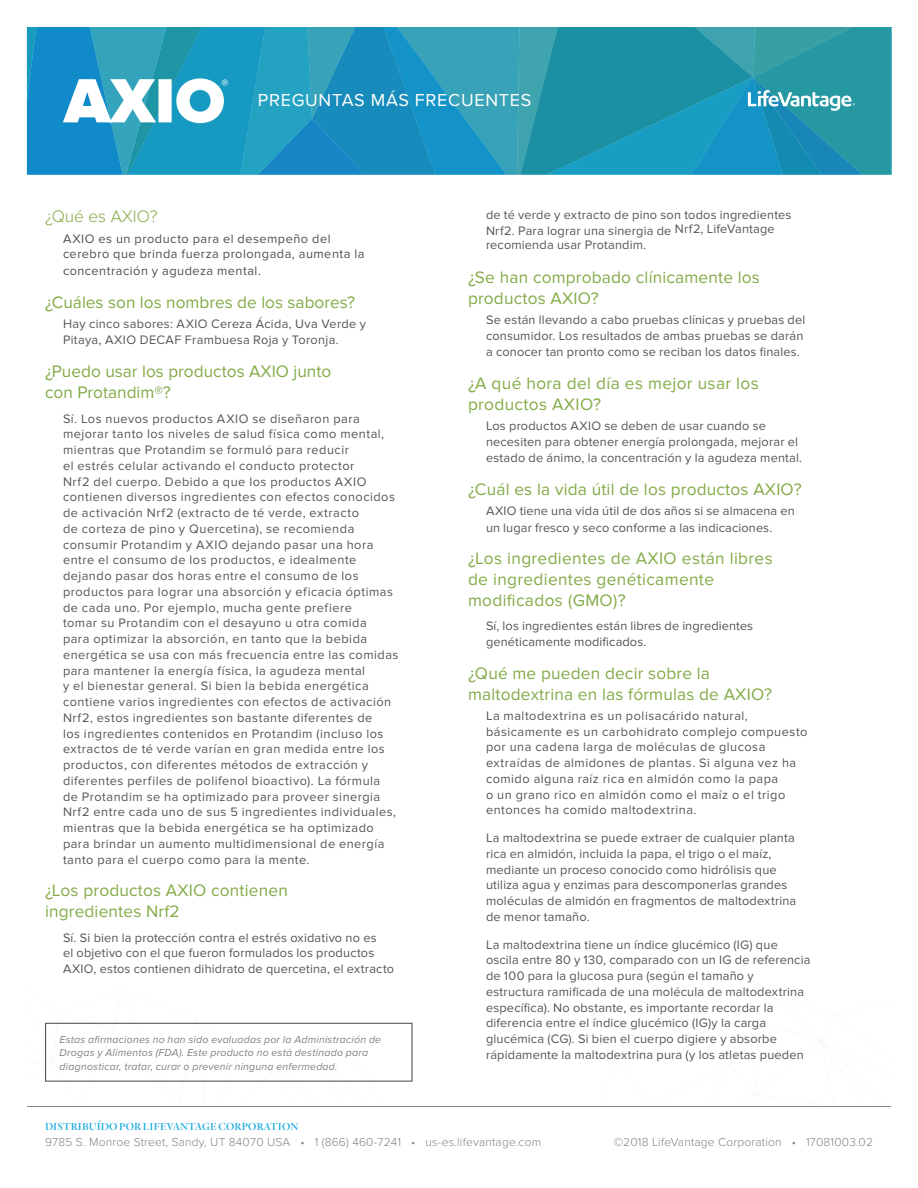
<style>
.page{position:relative;width:918px;height:1188px;background:#fff}
.page>*{position:absolute;margin:0;border:0;box-sizing:border-box;transform-origin:0 0}
.t1{font:18px "Proxima Nova";letter-spacing:.04em;color:#fff}
.QUESTION{font:17.25px/20.7px "Proxima Nova";letter-spacing:.01em;color:#83ab47}
.QUESTION-2{font:300 17.25px "Proxima Nova";color:#83ab47}
.t2{font:700 14.1px "Proxima Nova";color:#fff}
.Answer_Body{font:12.75px/15.8px "Proxima Nova";letter-spacing:.03em;color:#535659}
.Answer_Body-2{font:12.75px/16.5px "Proxima Nova";letter-spacing:.01em;color:#535659}
.Answer_Body-3{font:12.75px/16.2px "Proxima Nova";letter-spacing:.04em;color:#4d5057}
.t3{font:300 12px "Proxima Nova";letter-spacing:.015em;color:#7f838a}
.t4{font:300 12px "Proxima Nova";letter-spacing:.015em;color:#7e8289}
.t5{font:italic 10.5px/13.5px "Proxima Nova";letter-spacing:.02em;color:#54555a}
.t6{font:500 10.5px "Quarto";letter-spacing:.015em;color:#14a8e0}
</style>
<div class="page">
<svg style="left:612px;top:998px;width:279px;height:108px"></svg>
<svg style="left:27px;top:990px;width:355px;height:116px"></svg>
<hr style="left:27px;top:1106px;width:864px;height:1px;background:#535659">
<svg style="left:27px;top:27px;width:864px;height:148px;background:#289ab9"></svg>
<p class="t2" style="left:222px;top:76px;width:8px">®</p>
<h1 class="t1" style="left:258px;top:90px;width:275px">PREGUNTAS MÁS FRECUENTES</h1>
<p class="QUESTION-2" style="left:45px;top:207px;width:114px">¿Qué es AXIO?</p>
<p class="Answer_Body-3" style="left:63px;top:231px;width:303px">AXIO es un producto para el desempeño del cerebro que brinda fuerza prolongada, aumenta la concentración y agudeza mental.</p>
<p class="QUESTION" style="left:45px;top:292px;width:312px">¿Cuáles son los nombres de los sabores?</p>
<p class="Answer_Body" style="left:63px;top:316px;width:305px;line-height:16.5px">Hay cinco sabores: AXIO Cereza Ácida, Uva Verde y<br>Pitaya, AXIO DECAF Frambuesa Roja y Toronja.</p>
<p class="QUESTION" style="left:45px;top:361px;width:288px">¿Puedo usar los productos AXIO junto</p>
<p class="QUESTION" style="left:45px;top:382px;width:127px">con Protandim®?</p>
<p class="Answer_Body" style="left:63px;top:411px;width:337px">Sí. Los nuevos productos AXIO se diseñaron para mejorar tanto los niveles de salud física como mental, mientras que Protandim se formuló para reducir<br>el estrés celular activando el conducto protector<br>Nrf2 del cuerpo. Debido a que los productos AXIO contienen diversos ingredientes con efectos conocidos de activación Nrf2 (extracto de té verde, extracto<br>de corteza de pino y Quercetina), se recomienda consumir Protandim y AXIO dejando pasar una hora entre el consumo de los productos, e idealmente dejando pasar dos horas entre el consumo de los productos para lograr una absorción y eficacia óptimas de cada uno. Por ejemplo, mucha gente prefiere<br>tomar su Protandim con el desayuno u otra comida<br>para optimizar la absorción, en tanto que la bebida energética se usa con más frecuencia entre las comidas para mantener la energía física, la agudeza mental<br>y el bienestar general. Si bien la bebida energética contiene varios ingredientes con efectos de activación Nrf2, estos ingredientes son bastante diferentes de<br>los ingredientes contenidos en Protandim (incluso los extractos de té verde varían en gran medida entre los productos, con diferentes métodos de extracción y diferentes perfiles de polifenol bioactivo). La fórmula de Protandim se ha optimizado para proveer sinergia Nrf2 entre cada uno de sus 5 ingredientes individuales, mientras que la bebida energética se ha optimizado para brindar un aumento multidimensional de energía tanto para el cuerpo como para la mente.</p>
<p class="QUESTION" style="left:45px;top:880px;width:244px">¿Los productos AXIO contienen</p>
<p class="QUESTION" style="left:45px;top:901px;width:136px">ingredientes Nrf2</p>
<p class="Answer_Body" style="left:63px;top:930px;width:333px">Sí. Si bien la protección contra el estrés oxidativo no es<br>el objetivo con el que fueron formulados los productos<br>AXIO, estos contienen dihidrato de quercetina, el extracto</p>
<p class="t5" style="left:60px;top:1033px;width:323px">Estas afirmaciones no han sido evaluadas por la Administración de<br>Drogas y Alimentos (FDA). Este producto no está destinado para diagnosticar, tratar, curar o prevenir ninguna enfermedad.</p>
<p class="Answer_Body" style="left:486px;top:207px;width:307px">de té verde y extracto de pino son todos ingredientes<br>Nrf2. Para lograr una sinergia de Nrf2, LifeVantage</p>
<p class="Answer_Body" style="left:486px;top:237px;width:162px">recomienda usar Protandim.</p>
<p class="QUESTION" style="left:468px;top:267px;width:293px">¿Se han comprobado clínicamente los productos AXIO?</p>
<p class="Answer_Body" style="left:486px;top:312px;width:321px;line-height:16.2px">Se están llevando a cabo pruebas clínicas y pruebas del consumidor. Los resultados de ambas pruebas se darán a conocer tan pronto como se reciban los datos finales.</p>
<p class="QUESTION" style="left:468px;top:373px;width:292px">¿A qué hora del día es mejor usar los productos AXIO?</p>
<p class="Answer_Body" style="left:486px;top:418px;width:318px;line-height:16.2px">Los productos AXIO se deben de usar cuando se necesiten para obtener energía prolongada, mejorar el estado de ánimo, la concentración y la agudeza mental.</p>
<p class="QUESTION" style="left:468px;top:479px;width:335px">¿Cuál es la vida útil de los productos AXIO?</p>
<p class="Answer_Body-2" style="left:486px;top:503px;width:310px">AXIO tiene una vida útil de dos años si se almacena en un lugar fresco y seco conforme a las indicaciones.</p>
<p class="QUESTION" style="left:468px;top:548px;width:306px">¿Los ingredientes de AXIO están libres</p>
<p class="QUESTION" style="left:468px;top:569px;width:248px">de ingredientes genéticamente modificados (GMO)?</p>
<p class="Answer_Body-2" style="left:486px;top:619px;width:269px;line-height:15.8px">Sí, los ingredientes están libres de ingredientes genéticamente modificados.</p>
<p class="QUESTION" style="left:468px;top:663px;width:306px">¿Qué me pueden decir sobre la maltodextrina en las fórmulas de AXIO?</p>
<p class="Answer_Body" style="left:486px;top:708px;width:323px">La maltodextrina es un polisacárido natural, básicamente es un carbohidrato complejo compuesto por una cadena larga de moléculas de glucosa extraídas de almidones de plantas. Si alguna vez ha comido alguna raíz rica en almidón como la papa<br>o un grano rico en almidón como el maíz o el trigo entonces ha comido maltodextrina.</p>
<p class="Answer_Body" style="left:486px;top:830px;width:312px">La maltodextrina se puede extraer de cualquier planta rica en almidón, incluida la papa, el trigo o el maíz, mediante un proceso conocido como hidrólisis que utiliza agua y enzimas para descomponerlas grandes moléculas de almidón en fragmentos de maltodextrina de menor tamaño.</p>
<p class="Answer_Body" style="left:486px;top:937px;width:326px">La maltodextrina tiene un índice glucémico (IG) que oscila entre 80 y 130, comparado con un IG de referencia de 100 para la glucosa pura (según el tamaño y estructura ramificada de una molécula de maltodextrina específica). No obstante, es importante recordar la diferencia entre el índice glucémico (IG)y la carga glucémica (CG). Si bien el cuerpo digiere y absorbe rápidamente la maltodextrina pura (y los atletas pueden</p>
<p class="t6" style="left:45px;top:1120px;width:255px">DISTRIBUÍDO POR LIFEVANTAGE CORPORATION</p>
<p class="t3" style="left:45px;top:1135px;width:498px">9785 S. Monroe Street, Sandy, UT 84070 USA • 1 (866) 460-7241 • us-es.lifevantage.com</p>
<p class="t4" style="left:614px;top:1135px;width:261px">©2018 LifeVantage Corporation • 17081003.02</p>
</div>
